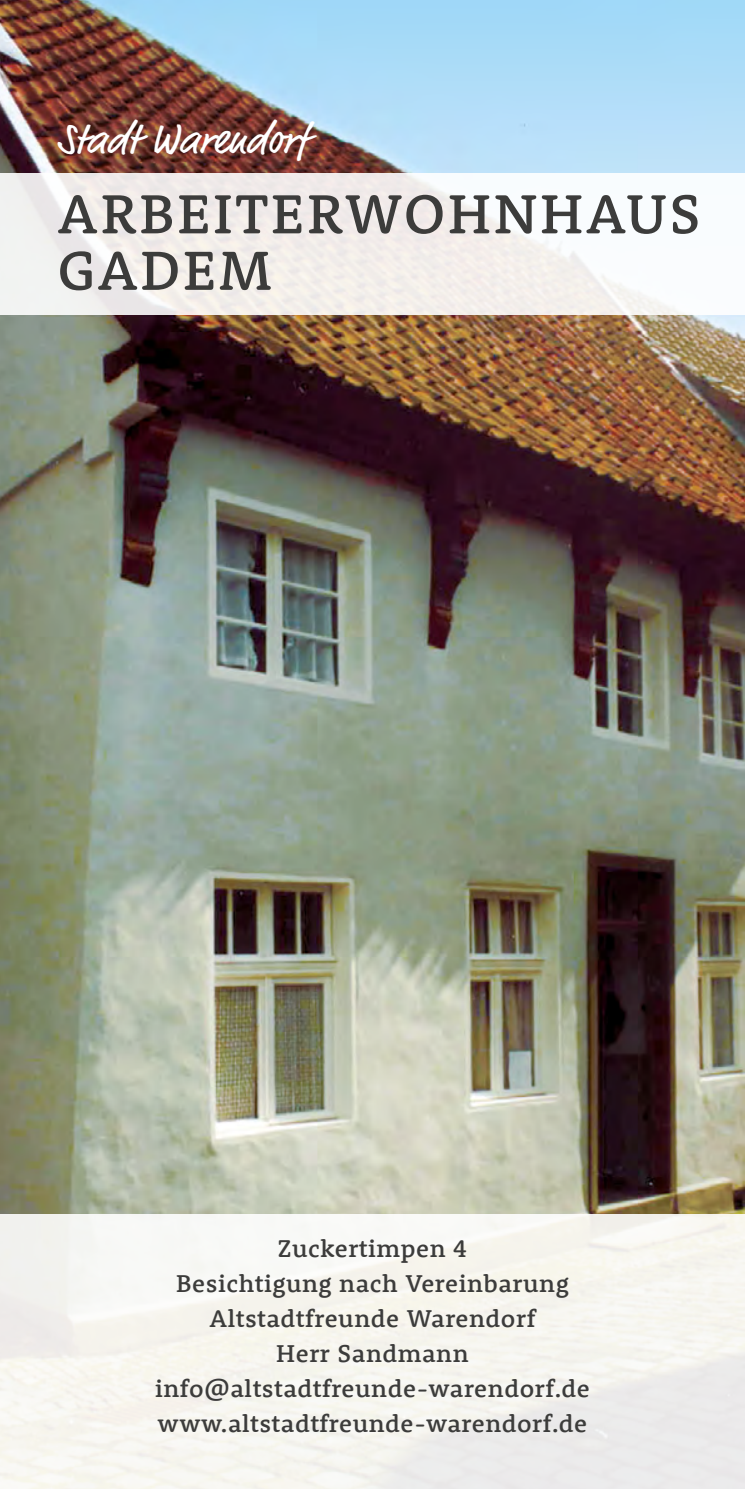
<style>
.page{position:relative;width:745px;height:1489px;background:#fff}
.page>*{position:absolute;margin:0;border:0;box-sizing:border-box;transform-origin:0 0}
.t1{font:500 56.5px/56.5px "Rooney";letter-spacing:.05em;color:#3c3c3b}
.t2{font:43px "Market Pro";color:#fff}
.t3{font:500 25px/35px "Rooney";letter-spacing:.02em;color:#3c3c3b;text-align:center}
</style>
<div class="page">
<img style="left:0;top:0;width:744px;height:1213px">
<div style="left:0;top:1213px;width:744px;height:275px;background:#f6f5ee"></div>
<div style="left:0;top:173px;width:744px;height:142px;background:linear-gradient(to right,#efeae7,#f9fafa)"></div>
<h2 class="t2" style="left:57px;top:110px;width:252px">Stadt Warendorf</h2>
<h1 class="t1" style="left:58px;top:184px;width:644px">ARBEITERWOHNHAUS<br>GADEM</h1>
<p class="t3" style="left:155px;top:1230px;width:436px">Zuckertimpen 4<br>Besichtigung nach Vereinbarung<br>Altstadtfreunde Warendorf<br>Herr Sandmann info@altstadtfreunde-warendorf.de www.altstadtfreunde-warendorf.de</p>
</div>
